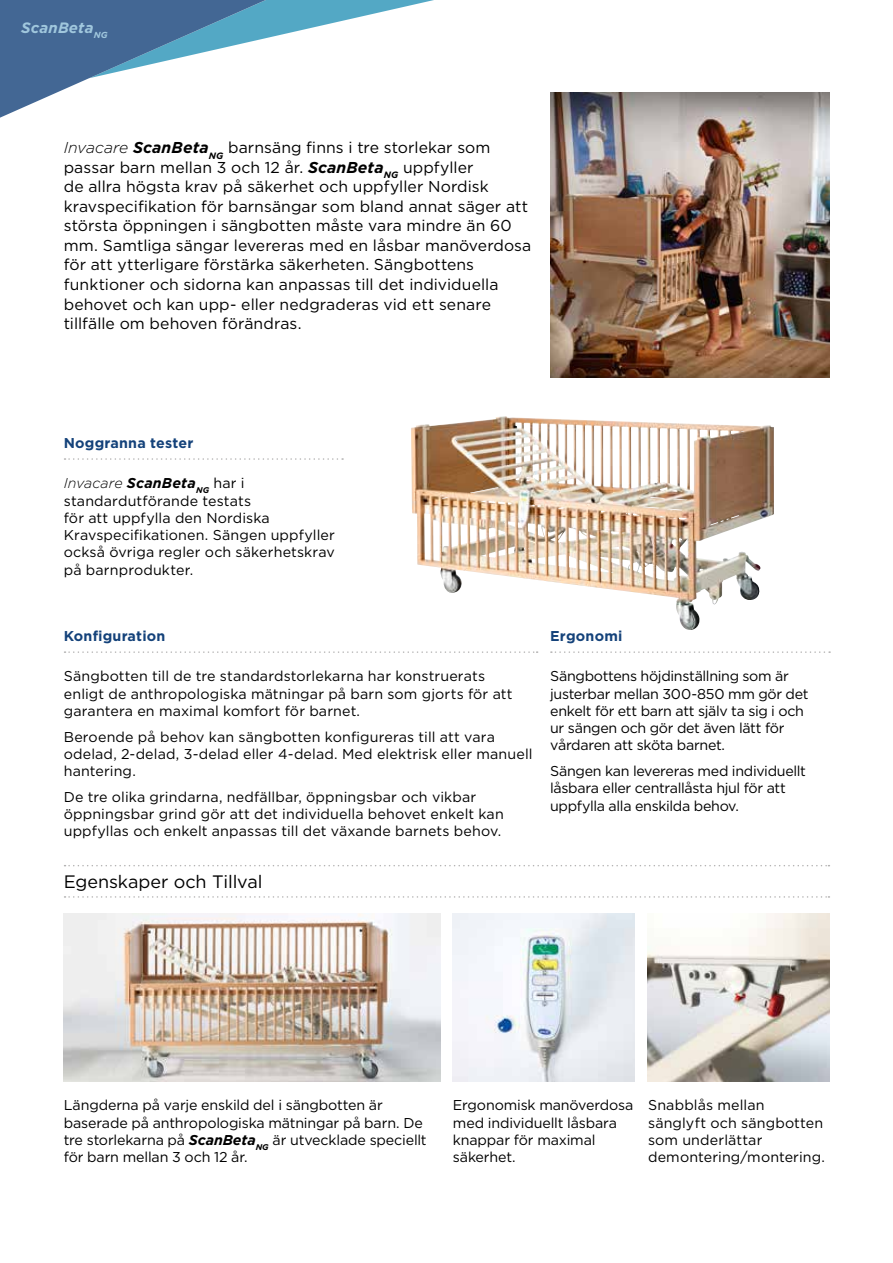
<style>
.page{position:relative;width:893px;height:1263px;background:#fff}
.page>*{position:absolute;margin:0;border:0;box-sizing:border-box;transform-origin:0 0}
.t1{font:18px "Gotham";letter-spacing:-.005em;color:#000}
.t2{font:15.75px/19.5px "Gotham";letter-spacing:.005em;color:#000}
.t3{font:italic 700 15px "Gotham";letter-spacing:.015em;color:#a0c7dd}
.t4{font:14.25px/17.2px "Gotham";color:#000}
.t5{font:14.25px/17.2px "Gotham";letter-spacing:-.02em;color:#000}
.t6{font:700 14.25px "Gotham";letter-spacing:.015em;color:#14427a}
.s1{font-weight:300;font-style:italic}
.s2{font-weight:700;font-style:italic}
</style>
<div class="page">
<svg style="left:65px;top:865px;width:764px;height:1px"></svg>
<svg style="left:65px;top:896px;width:764px;height:2px"></svg>
<img style="left:411px;top:417px;width:363px;height:213px">
<img style="left:64px;top:913px;width:376px;height:169px">
<img style="left:550px;top:92px;width:280px;height:286px">
<svg style="left:65px;top:458px;width:278px;height:2px"></svg>
<svg style="left:65px;top:651px;width:473px;height:2px"></svg>
<svg style="left:551px;top:651px;width:279px;height:2px"></svg>
<img style="left:647px;top:913px;width:182px;height:169px">
<img style="left:453px;top:913px;width:182px;height:169px">
<svg style="left:0;top:0;width:434px;height:118px"></svg>
<p class="t3" style="left:21px;top:18px;width:88px">ScanBeta<sub>NG</sub></p>
<p class="t2" style="left:64px;top:138px;width:469px"><span class="s1">Invacare</span> <span class="s2">ScanBeta</span><sub>NG</sub> barnsäng finns i tre storlekar som passar barn mellan 3 och 12 år. <span class="s2">ScanBeta</span><sub>NG</sub> uppfyller<br>de allra högsta krav på säkerhet och uppfyller Nordisk kravspecifikation för barnsängar som bland annat säger att största öppningen i sängbotten måste vara mindre än 60 mm. Samtliga sängar levereras med en låsbar manöverdosa för att ytterligare förstärka säkerheten. Sängbottens funktioner och sidorna kan anpassas till det individuella behovet och kan upp- eller nedgraderas vid ett senare tillfälle om behoven förändras.</p>
<p class="t6" style="left:64px;top:433px;width:131px">Noggranna tester</p>
<p class="t4" style="left:64px;top:474px;width:273px"><span class="s1">Invacare</span> <span class="s2">ScanBeta</span><sub>NG</sub> har i standardutförande testats<br>för att uppfylla den Nordiska<br>Kravspecifikationen. Sängen uppfyller också övriga regler och säkerhetskrav på barnprodukter.</p>
<p class="t6" style="left:64px;top:626px;width:103px">Konfiguration</p>
<p class="t4" style="left:64px;top:667px;width:450px">Sängbotten till de tre standardstorlekarna har konstruerats enligt de anthropologiska mätningar på barn som gjorts för att garantera en maximal komfort för barnet.</p>
<p class="t4" style="left:64px;top:728px;width:470px">Beroende på behov kan sängbotten konfigureras till att vara odelad, 2-delad, 3-delad eller 4-delad. Med elektrisk eller manuell hantering.</p>
<p class="t4" style="left:64px;top:788px;width:442px">De tre olika grindarna, nedfällbar, öppningsbar och vikbar öppningsbar grind gör att det individuella behovet enkelt kan uppfyllas och enkelt anpassas till det växande barnets behov.</p>
<p class="t1" style="left:64px;top:870px;width:200px">Egenskaper och Tillval</p>
<p class="t6" style="left:550px;top:626px;width:74px">Ergonomi</p>
<p class="t5" style="left:550px;top:667px;width:260px">Sängbottens höjdinställning som är justerbar mellan 300-850 mm gör det enkelt för ett barn att själv ta sig i och ur sängen och gör det även lätt för vårdaren att sköta barnet.</p>
<p class="t5" style="left:550px;top:762px;width:257px">Sängen kan levereras med individuellt låsbara eller centrallåsta hjul för att uppfylla alla enskilda behov.</p>
<p class="t4" style="left:64px;top:1096px;width:364px">Längderna på varje enskild del i sängbotten är baserade på anthropologiska mätningar på barn. De tre storlekarna på <span class="s2">ScanBeta</span><sub>NG</sub> är utvecklade speciellt för barn mellan 3 och 12 år.</p>
<p class="t4" style="left:453px;top:1096px;width:182px">Ergonomisk manöverdosa med individuellt låsbara knappar för maximal säkerhet.</p>
<p class="t4" style="left:648px;top:1096px;width:179px">Snabblås mellan sänglyft och sängbotten som underlättar demontering/montering.</p>
</div>
